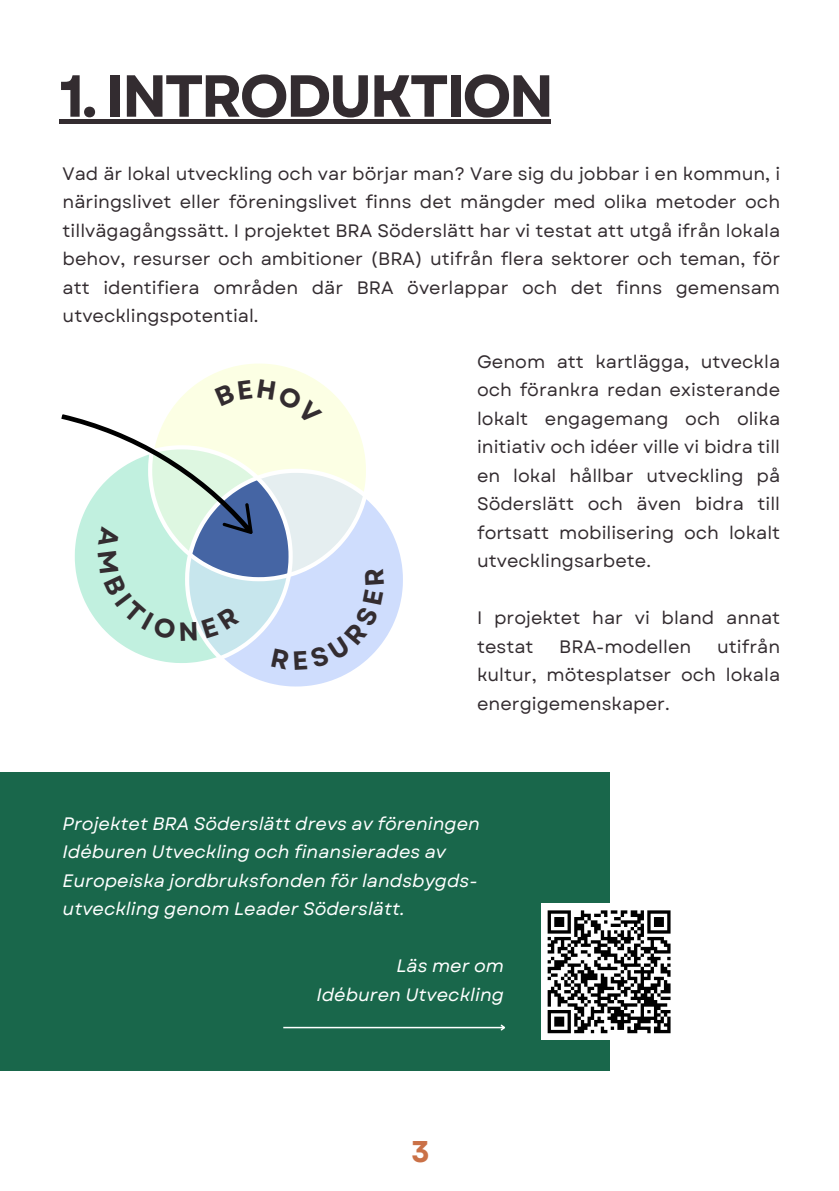
<style>
.page{position:relative;width:839px;height:1191px;background:#fff}
.page>*{position:absolute;margin:0;border:0;box-sizing:border-box;transform-origin:0 0}
.t1{font:700 59.2px "Garet";letter-spacing:-.05em;color:#332c30}
.t2{font:700 30px "Garet";color:#ca7147}
.t3{font:18px/28.4px "Garet";color:#332c30;text-align:justify}
.t4{font:italic 18px/28.4px "Garet";color:#fff}
</style>
<div class="page">
<div style="left:0;top:772px;width:609px;height:298px;background:#19674b"></div>
<svg style="left:239px;top:529px;width:164px;height:158px"></svg>
<div style="left:541px;top:904px;width:136px;height:136px;background:#fff"></div>
<svg style="left:547px;top:910px;width:124px;height:124px"></svg>
<hr style="left:283px;top:1027px;width:221px;height:1px;background:#fff">
<svg style="left:499px;top:1024px;width:6px;height:7px"></svg>
<hr style="left:59px;top:120px;width:492px;height:4px;background:#332c30">
<svg style="left:61px;top:363px;width:327px;height:307px"></svg>
<h1 class="t1" style="left:59px;top:53px;width:496px">1. INTRODUKTION</h1>
<h1 class="t3" style="left:63px;top:159px;width:719px">Vad är lokal utveckling och var börjar man? Vare sig du jobbar i en kommun, i näringslivet eller föreningslivet finns det mängder med olika metoder och tillvägagångssätt. I projektet BRA Söderslätt har vi testat att utgå ifrån lokala behov, resurser och ambitioner (BRA) utifrån flera sektorer och teman, för att identifiera områden där BRA överlappar och det finns gemensam utvecklingspotential.</h1>
<p class="t3" style="left:477px;top:347px;width:304px">Genom att kartlägga, utveckla och förankra redan existerande lokalt engagemang och olika initiativ och idéer ville vi bidra till en lokal hållbar utveckling på Söderslätt och även bidra till fortsatt mobilisering och lokalt utvecklingsarbete.</p>
<p class="t3" style="left:477px;top:604px;width:304px">I projektet har vi bland annat testat</p>
<p class="t3" style="left:477px;top:632px;width:304px;text-indent:240px">utifrån kultur, mötesplatser och lokala energigemenskaper.</p>
<p class="t3" style="left:559px;top:632px;width:133px">BRA-modellen</p>
<p class="t4" style="left:63px;top:809px;width:419px">Projektet BRA Söderslätt drevs av föreningen Idéburen Utveckling och finansierades av Europeiska jordbruksfonden för landsbygds&shy;utveckling genom Leader Söderslätt.</p>
<p class="t4" style="left:316px;top:952px;width:189px;text-align:right">Läs mer om<br>Idéburen Utveckling</p>
<h2 class="t2" style="left:411px;top:1130px;width:20px">3</h2>
</div>
